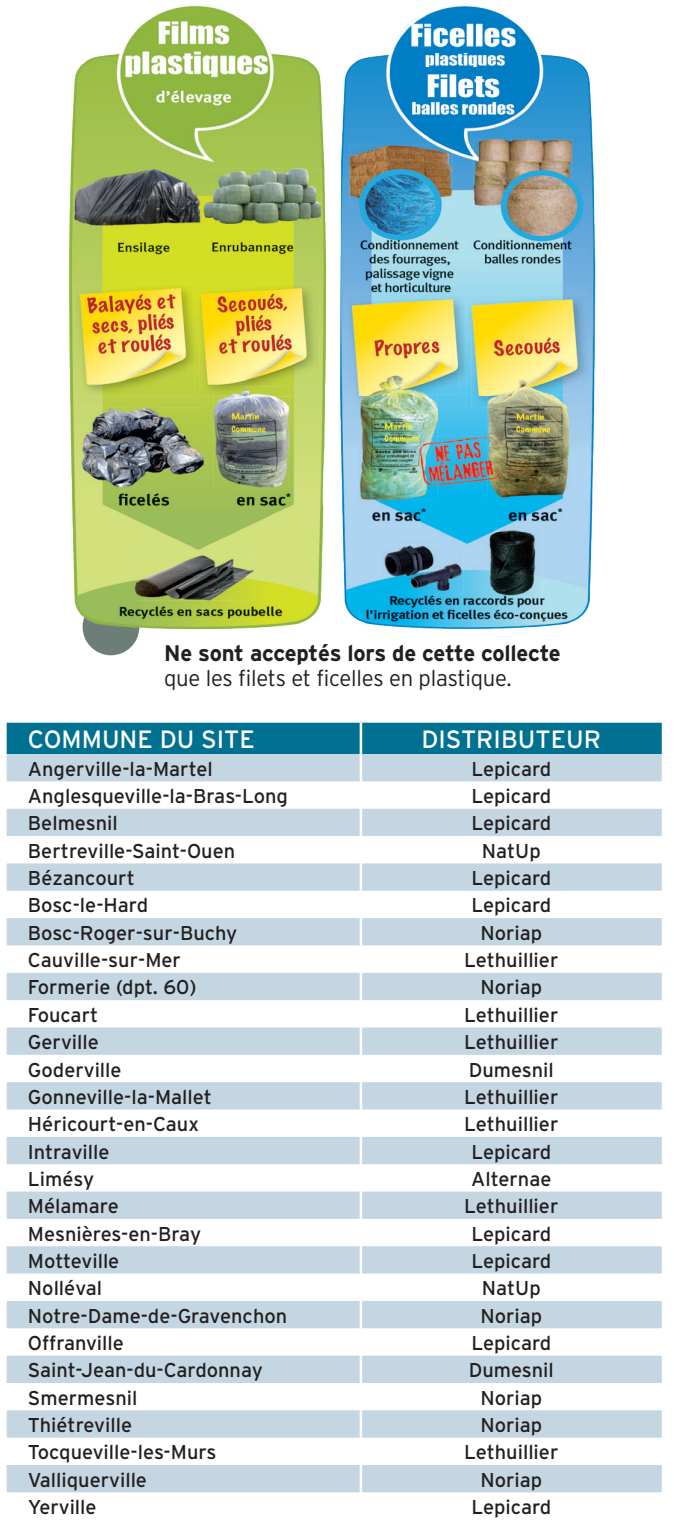
<style>
.page{position:relative;width:678px;height:1534px;background:#fff}
.page>*{position:absolute;margin:0;border:0;box-sizing:border-box;transform-origin:0 0}
.t1{font:25px "Interstate";color:#fff}
.LEGENDE{font:300 22.5px/25px "Interstate";letter-spacing:-.01em;color:#231f20}
.t2{font:20px "Interstate";color:#231f20}
.s1{font-weight:700}
</style>
<div class="page">
<div style="left:82px;top:598px;width:57px;height:57px;background:#6c7e77;border-radius:50%"></div>
<img style="left:69px;top:5px;width:527px;height:624px">
<div style="left:7px;top:723px;width:654px;height:31px;background:#007190"></div>
<svg style="left:7px;top:754px;width:654px;height:738px;fill:#c4d6e2"></svg>
<hr style="left:359px;top:754px;width:3px;height:27px;background:#fff">
<hr style="left:359px;top:781px;width:3px;height:28px;background:#fff">
<hr style="left:359px;top:809px;width:3px;height:27px;background:#fff">
<hr style="left:359px;top:836px;width:3px;height:27px;background:#fff">
<hr style="left:359px;top:863px;width:3px;height:28px;background:#fff">
<hr style="left:359px;top:891px;width:3px;height:27px;background:#fff">
<hr style="left:359px;top:918px;width:3px;height:27px;background:#fff">
<hr style="left:359px;top:945px;width:3px;height:28px;background:#fff">
<hr style="left:359px;top:973px;width:3px;height:27px;background:#fff">
<hr style="left:359px;top:1000px;width:3px;height:27px;background:#fff">
<hr style="left:359px;top:1027px;width:3px;height:28px;background:#fff">
<hr style="left:359px;top:1055px;width:3px;height:27px;background:#fff">
<hr style="left:359px;top:1082px;width:3px;height:27px;background:#fff">
<hr style="left:359px;top:1109px;width:3px;height:28px;background:#fff">
<hr style="left:359px;top:1137px;width:3px;height:27px;background:#fff">
<hr style="left:359px;top:1164px;width:3px;height:27px;background:#fff">
<hr style="left:359px;top:1191px;width:3px;height:28px;background:#fff">
<hr style="left:359px;top:1219px;width:3px;height:27px;background:#fff">
<hr style="left:359px;top:1246px;width:3px;height:27px;background:#fff">
<hr style="left:359px;top:1273px;width:3px;height:28px;background:#fff">
<hr style="left:359px;top:1301px;width:3px;height:27px;background:#fff">
<hr style="left:359px;top:1328px;width:3px;height:27px;background:#fff">
<hr style="left:359px;top:1355px;width:3px;height:28px;background:#fff">
<hr style="left:359px;top:1383px;width:3px;height:27px;background:#fff">
<hr style="left:359px;top:1410px;width:3px;height:27px;background:#fff">
<hr style="left:359px;top:1437px;width:3px;height:28px;background:#fff">
<hr style="left:359px;top:1465px;width:3px;height:27px;background:#fff">
<hr style="left:359px;top:723px;width:3px;height:31px;background:#fff">
<p class="LEGENDE" style="left:164px;top:640px;width:398px"><span class="s1">Ne sont acceptés lors de cette collecte </span>que les filets et ficelles en plastique.</p>
<p class="t1" style="left:28px;top:725px;width:228px">COMMUNE DU SITE</p>
<p class="t1" style="left:421px;top:725px;width:181px">DISTRIBUTEUR</p>
<p class="t2" style="left:28px;top:757px;width:186px">Angerville-la-Martel</p>
<p class="t2" style="left:471px;top:757px;width:81px">Lepicard</p>
<p class="t2" style="left:28px;top:785px;width:261px">Anglesqueville-la-Bras-Long</p>
<p class="t2" style="left:471px;top:785px;width:81px">Lepicard</p>
<p class="t2" style="left:28px;top:812px;width:91px">Belmesnil</p>
<p class="t2" style="left:471px;top:812px;width:81px">Lepicard</p>
<p class="t2" style="left:28px;top:839px;width:208px">Bertreville-Saint-Ouen</p>
<p class="t2" style="left:481px;top:839px;width:60px">NatUp</p>
<p class="t2" style="left:28px;top:867px;width:108px">Bézancourt</p>
<p class="t2" style="left:471px;top:867px;width:81px">Lepicard</p>
<p class="t2" style="left:28px;top:894px;width:121px">Bosc-le-Hard</p>
<p class="t2" style="left:471px;top:894px;width:81px">Lepicard</p>
<p class="t2" style="left:28px;top:921px;width:211px">Bosc-Roger-sur-Buchy</p>
<p class="t2" style="left:480px;top:921px;width:63px">Noriap</p>
<p class="t2" style="left:28px;top:949px;width:154px">Cauville-sur-Mer</p>
<p class="t2" style="left:464px;top:949px;width:96px">Lethuillier</p>
<p class="t2" style="left:28px;top:976px;width:170px">Formerie (dpt. 60)</p>
<p class="t2" style="left:480px;top:976px;width:63px">Noriap</p>
<p class="t2" style="left:28px;top:1003px;width:72px">Foucart</p>
<p class="t2" style="left:464px;top:1003px;width:96px">Lethuillier</p>
<p class="t2" style="left:28px;top:1031px;width:72px">Gerville</p>
<p class="t2" style="left:464px;top:1031px;width:96px">Lethuillier</p>
<p class="t2" style="left:28px;top:1058px;width:95px">Goderville</p>
<p class="t2" style="left:468px;top:1058px;width:87px">Dumesnil</p>
<p class="t2" style="left:28px;top:1085px;width:185px">Gonneville-la-Mallet</p>
<p class="t2" style="left:464px;top:1085px;width:96px">Lethuillier</p>
<p class="t2" style="left:28px;top:1113px;width:172px">Héricourt-en-Caux</p>
<p class="t2" style="left:464px;top:1113px;width:96px">Lethuillier</p>
<p class="t2" style="left:28px;top:1140px;width:83px">Intraville</p>
<p class="t2" style="left:471px;top:1140px;width:81px">Lepicard</p>
<p class="t2" style="left:28px;top:1167px;width:68px">Limésy</p>
<p class="t2" style="left:471px;top:1167px;width:82px">Alternae</p>
<p class="t2" style="left:28px;top:1195px;width:92px">Mélamare</p>
<p class="t2" style="left:464px;top:1195px;width:96px">Lethuillier</p>
<p class="t2" style="left:28px;top:1222px;width:174px">Mesnières-en-Bray</p>
<p class="t2" style="left:471px;top:1222px;width:81px">Lepicard</p>
<p class="t2" style="left:28px;top:1249px;width:93px">Motteville</p>
<p class="t2" style="left:471px;top:1249px;width:81px">Lepicard</p>
<p class="t2" style="left:28px;top:1277px;width:75px">Nolléval</p>
<p class="t2" style="left:481px;top:1277px;width:60px">NatUp</p>
<p class="t2" style="left:28px;top:1304px;width:261px">Notre-Dame-de-Gravenchon</p>
<p class="t2" style="left:480px;top:1304px;width:63px">Noriap</p>
<p class="t2" style="left:28px;top:1331px;width:97px">Offranville</p>
<p class="t2" style="left:471px;top:1331px;width:81px">Lepicard</p>
<p class="t2" style="left:28px;top:1359px;width:236px">Saint-Jean-du-Cardonnay</p>
<p class="t2" style="left:468px;top:1359px;width:87px">Dumesnil</p>
<p class="t2" style="left:28px;top:1386px;width:111px">Smermesnil</p>
<p class="t2" style="left:480px;top:1386px;width:63px">Noriap</p>
<p class="t2" style="left:28px;top:1413px;width:105px">Thiétreville</p>
<p class="t2" style="left:480px;top:1413px;width:63px">Noriap</p>
<p class="t2" style="left:28px;top:1441px;width:190px">Tocqueville-les-Murs</p>
<p class="t2" style="left:464px;top:1441px;width:96px">Lethuillier</p>
<p class="t2" style="left:28px;top:1468px;width:120px">Valliquerville</p>
<p class="t2" style="left:480px;top:1468px;width:63px">Noriap</p>
<p class="t2" style="left:28px;top:1495px;width:70px">Yerville</p>
<p class="t2" style="left:471px;top:1495px;width:81px">Lepicard</p>
</div>
